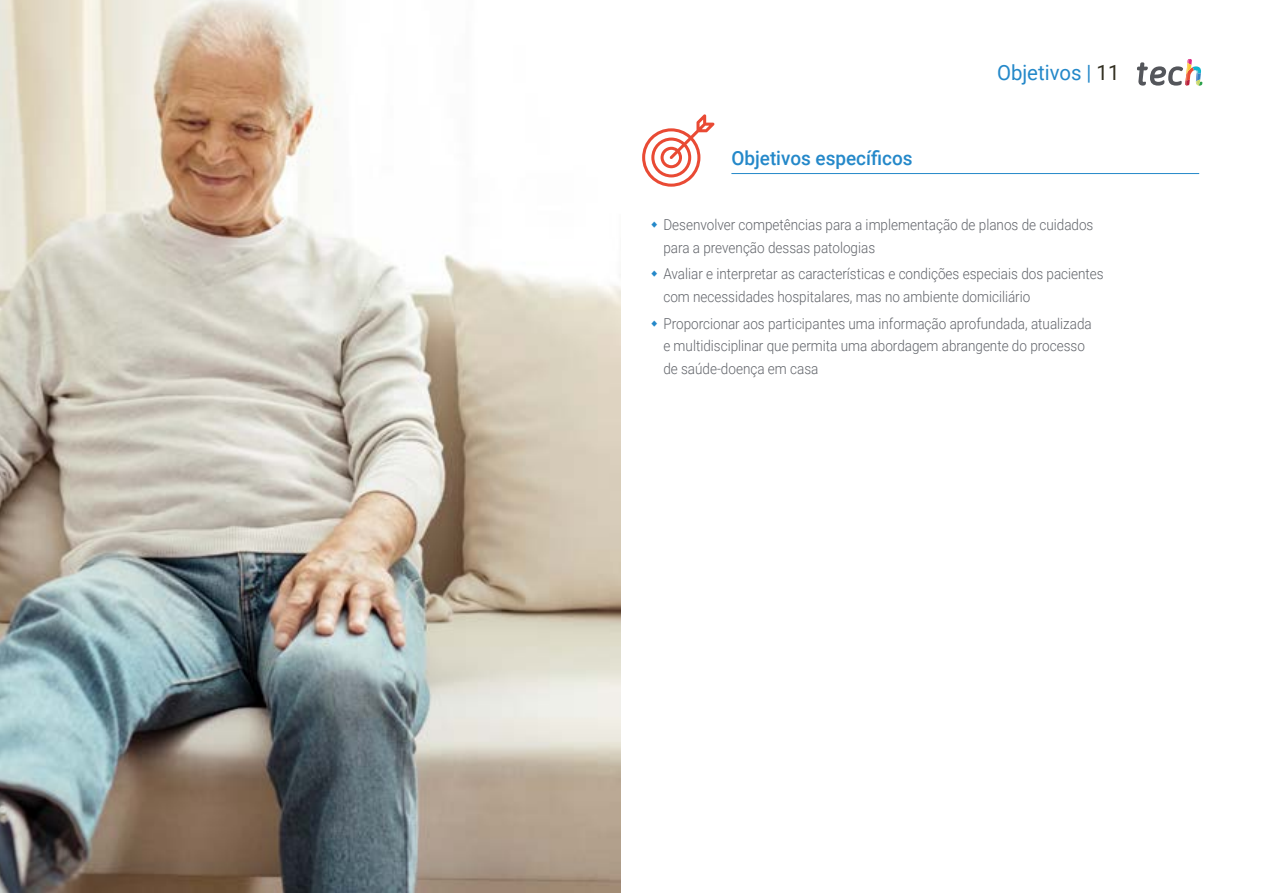
<style>
.page{position:relative;width:1263px;height:893px;background:#fff}
.page>*{position:absolute;margin:0;border:0;box-sizing:border-box;transform-origin:0 0}
.t1{font:21px "Roboto";color:#2488c9}
.t2{font:500 19.5px "Roboto";color:#2488c9}
.t3{font:300 15px/22.5px "Roboto";color:#61646a;scale:.9 1}
.s1{color:#312e20}
</style>
<div class="page">
<img style="left:0;top:0;width:621px;height:893px">
<svg style="left:1137px;top:59px;width:65px;height:27px"></svg>
<hr style="left:731px;top:173px;width:468px;height:1px;background:#2488c9">
<svg style="left:642px;top:114px;width:72px;height:73px"></svg>
<h2 class="t2" style="left:731px;top:145px;width:183px">Objetivos específicos</h2>
<h1 class="t1" style="left:997px;top:57px;width:124px">Objetivos | <span class="s1">11</span></h1>
<p class="t3" style="left:663px;top:213px;width:479px">Desenvolver competências para a implementação de planos de cuidados para a prevenção dessas patologias</p>
<p class="t3" style="left:663px;top:262px;width:491px">Avaliar e interpretar as características e condições especiais dos pacientes com necessidades hospitalares, mas no ambiente domiciliário</p>
<p class="t3" style="left:663px;top:311px;width:478px">Proporcionar aos participantes uma informação aprofundada, atualizada e multidisciplinar que permita uma abordagem abrangente do processo de saúde-doença em casa</p>
</div>
